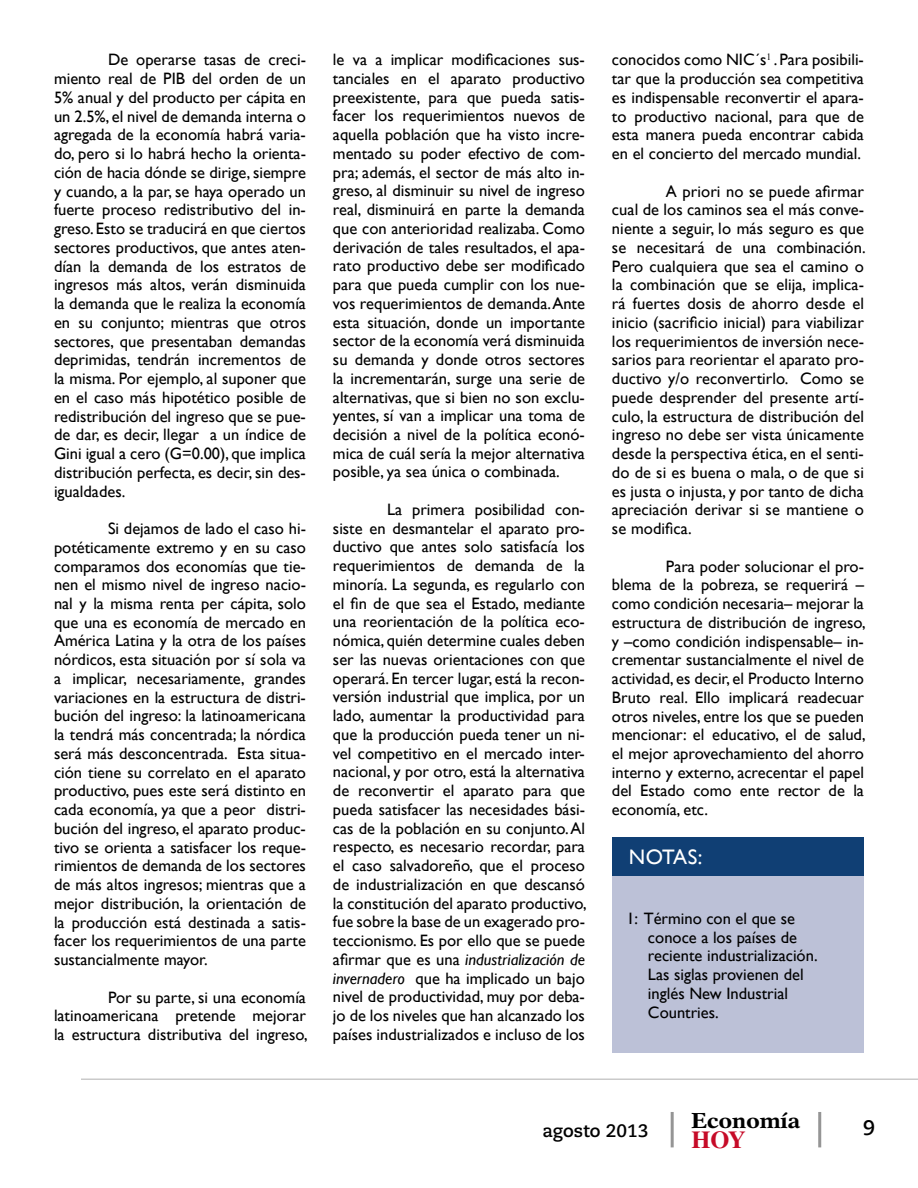
<style>
.page{position:relative;width:918px;height:1188px;background:#fff}
.page>*{position:absolute;margin:0;border:0;box-sizing:border-box;transform-origin:0 0}
.t1{font:700 24.45px "Times";color:#c60a27}
.t2{font:700 21.75px "New Aster";color:#000}
.t3{font:21px "Gill Sans";letter-spacing:-.01em;color:#fff}
.t4{font:700 21px "Caecilia LT Std";color:#000}
.t5{font:700 18px "Caecilia LT Std";color:#000}
.t6{font:16.5px/18.8px "Gill Sans";color:#000;text-align:justify}
.s1{font-style:italic}
</style>
<div class="page">
<hr style="left:81px;top:1078px;width:837px;height:2px;background:#959595">
<hr style="left:671px;top:1112px;width:3px;height:35px;background:#959595">
<hr style="left:818px;top:1112px;width:3px;height:35px;background:#959595">
<div style="left:612px;top:874px;width:252px;height:179px;background:#bcc1d7"></div>
<div style="left:612px;top:837px;width:252px;height:39px;background:#103f74"></div>
<p class="t6" style="left:54px;top:51px;width:254px;text-indent:54px">De operarse tasas de creci&shy;miento real de PIB del orden de un 5% anual y del producto per cápita en un 2.5%, el nivel de demanda interna o agregada de la economía habrá varia&shy;do, pero si lo habrá hecho la orienta&shy;ción de hacia dónde se dirige, siempre y cuando, a la par, se haya operado un fuerte proceso redistributivo del in&shy;greso. Esto se traducirá en que ciertos sectores productivos, que antes aten&shy;dían la demanda de los estratos de ingresos más altos, verán disminuida la demanda que le realiza la economía en su conjunto; mientras que otros sectores, que presentaban demandas deprimidas, tendrán incrementos de la misma. Por ejemplo, al suponer que en el caso más hipotético posible de redistribución del ingreso que se pue&shy;de dar, es decir, llegar a un índice de Gini igual a cero (G=0.00), que implica distribución perfecta, es decir, sin des&shy;igualdades.</p>
<p class="t6" style="left:54px;top:519px;width:254px;text-indent:54px">Si dejamos de lado el caso hi&shy;potéticamente extremo y en su caso comparamos dos economías que tie&shy;nen el mismo nivel de ingreso nacio&shy;nal y la misma renta per cápita, solo que una es economía de mercado en América Latina y la otra de los países nórdicos, esta situación por sí sola va a implicar, necesariamente, grandes variaciones en la estructura de distri&shy;bución del ingreso: la latinoamericana la tendrá más concentrada; la nórdica será más desconcentrada. Esta situa&shy;ción tiene su correlato en el aparato productivo, pues este será distinto en cada economía, ya que a peor distri&shy;bución del ingreso, el aparato produc&shy;tivo se orienta a satisfacer los reque&shy;rimientos de demanda de los sectores de más altos ingresos; mientras que a mejor distribución, la orientación de la producción está destinada a satis&shy;facer los requerimientos de una parte sustancialmente mayor.</p>
<p class="t6" style="left:54px;top:988px;width:255px;text-indent:54px">Por su parte, si una economía latinoamericana pretende mejorar la estructura distributiva del ingreso,</p>
<p class="t6" style="left:333px;top:50px;width:254px">le va a implicar modificaciones sus&shy;tanciales en el aparato productivo preexistente, para que pueda satis&shy;facer los requerimientos nuevos de aquella población que ha visto incre&shy;mentado su poder efectivo de com&shy;pra; además, el sector de más alto in&shy;greso, al disminuir su nivel de ingreso real, disminuirá en parte la demanda que con anterioridad realizaba. Como derivación de tales resultados, el apa&shy;rato productivo debe ser modificado para que pueda cumplir con los nue&shy;vos requerimientos de demanda. Ante esta situación, donde un importante sector de la economía verá disminuida su demanda y donde otros sectores la incrementarán, surge una serie de alternativas, que si bien no son exclu&shy;yentes, sí van a implicar una toma de decisión a nivel de la política econó&shy;mica de cuál sería la mejor alternativa posible, ya sea única o combinada.</p>
<p class="t6" style="left:333px;top:500px;width:255px;text-indent:54px">La primera posibilidad con&shy;siste en desmantelar el aparato pro&shy;ductivo que antes solo satisfacía los requerimientos de demanda de la minoría. La segunda, es regularlo con el fin de que sea el Estado, mediante una reorientación de la política eco&shy;nómica, quién determine cuales deben ser las nuevas orientaciones con que operará. En tercer lugar, está la recon&shy;versión industrial que implica, por un lado, aumentar la productividad para que la producción pueda tener un ni&shy;vel competitivo en el mercado inter&shy;nacional, y por otro, está la alternativa de reconvertir el aparato para que pueda satisfacer las necesidades bási&shy;cas de la población en su conjunto. Al respecto, es necesario recordar, para el caso salvadoreño, que el proceso de industrialización en que descansó la constitución del aparato productivo, fue sobre la base de un exagerado pro&shy;teccionismo. Es por ello que se puede afirmar que es una <span class="s1">industrialización de invernadero</span> que ha implicado un bajo nivel de productividad, muy por deba&shy;jo de los niveles que han alcanzado los países industrializados e incluso de los</p>
<p class="t6" style="left:612px;top:50px;width:254px">conocidos como NIC´s<sup>1</sup> . Para posibili&shy;tar que la producción sea competitiva es indispensable reconvertir el apara&shy;to productivo nacional, para que de esta manera pueda encontrar cabida en el concierto del mercado mundial.</p>
<p class="t6" style="left:612px;top:182px;width:255px;text-indent:54px">A priori no se puede afirmar cual de los caminos sea el más conve&shy;niente a seguir, lo más seguro es que se necesitará de una combinación.<br>Pero cualquiera que sea el camino o la combinación que se elija, implica&shy;rá fuertes dosis de ahorro desde el inicio (sacrificio inicial) para viabilizar los requerimientos de inversión nece&shy;sarios para reorientar el aparato pro&shy;ductivo y/o reconvertirlo. Como se puede desprender del presente artí&shy;culo, la estructura de distribución del ingreso no debe ser vista únicamente desde la perspectiva ética, en el senti&shy;do de si es buena o mala, o de que si es justa o injusta, y por tanto de dicha apreciación derivar si se mantiene o se modifica.</p>
<p class="t6" style="left:612px;top:557px;width:255px;text-indent:54px">Para poder solucionar el pro&shy;blema de la pobreza, se requerirá – como condición necesaria– mejorar la estructura de distribución de ingreso, y –como condición indispensable– in&shy;crementar sustancialmente el nivel de actividad, es decir, el Producto Interno Bruto real. Ello implicará readecuar otros niveles, entre los que se pueden mencionar: el educativo, el de salud, el mejor aprovechamiento del ahorro interno y externo, acrecentar el papel del Estado como ente rector de la economía, etc.</p>
<p class="t3" style="left:629px;top:844px;width:75px">NOTAS:</p>
<p class="t6" style="left:648px;top:909px;width:171px;text-align:left;text-indent:-22px">1: Término con el que se conoce a los países de reciente industrialización.<br>Las siglas provienen del inglés New Industrial<br>Countries.</p>
<h2 class="t2" style="left:691px;top:1107px;width:111px">Economía</h2>
<p class="t5" style="left:542px;top:1121px;width:108px">agosto 2013</p>
<p class="t4" style="left:863px;top:1116px;width:14px">9</p>
<h1 class="t1" style="left:691px;top:1125px;width:56px">HOY</h1>
</div>
